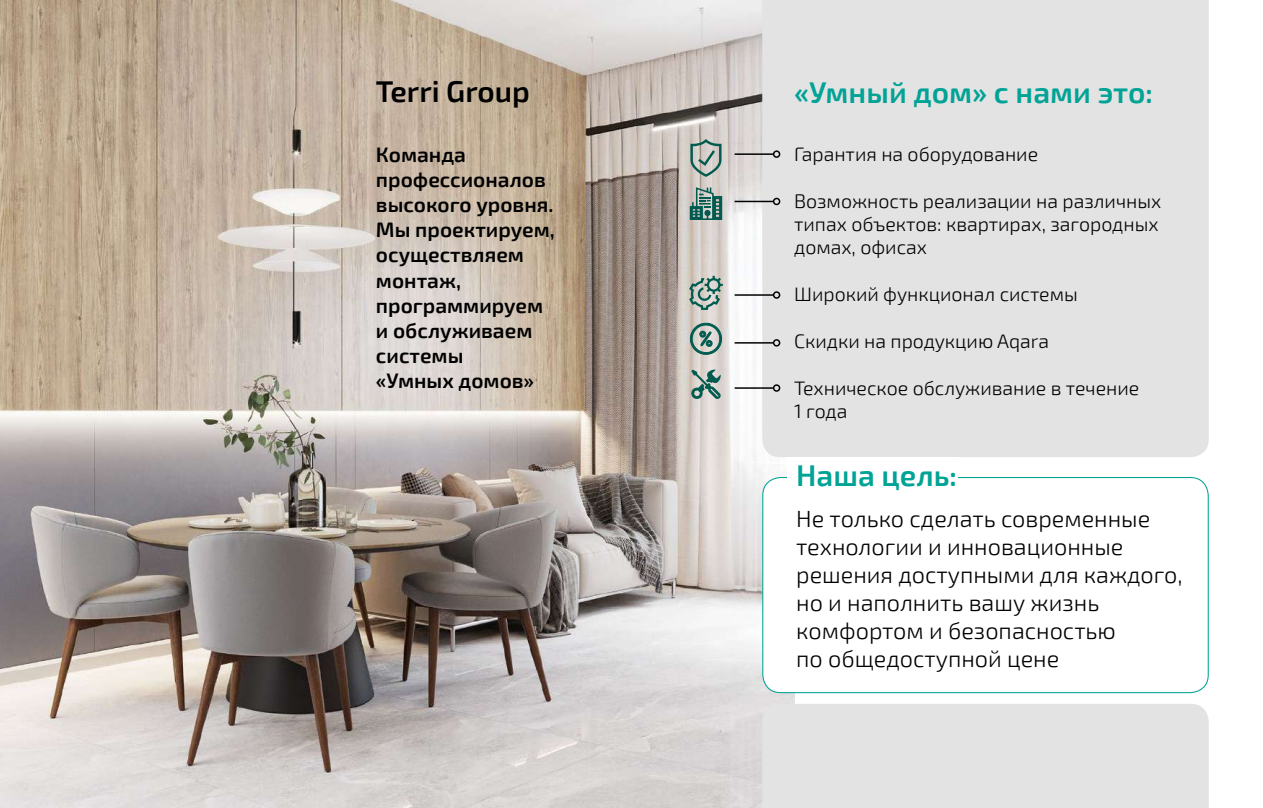
<style>
.page{position:relative;width:1263px;height:808px;background:#fff}
.page>*{position:absolute;margin:0;border:0;box-sizing:border-box;transform-origin:0 0}
.t1{font:600 30px "Exo 2";color:#00a395}
.t2{font:600 30px "Exo 2";color:#000}
.t3{font:300 23.4px/28px "Exo 2";color:#000}
.t4{font:600 21px/25.2px "Exo 2";color:#000}
.t5{font:300 19.5px/23.4px "Exo 2";color:#000}
</style>
<div class="page">
<img style="left:0;top:0;width:794px;height:808px">
<div style="left:762px;top:704px;width:447px;height:104px;background:#e3e3e3"></div>
<div style="left:762px;top:0;width:447px;height:457px;background:#e3e3e3"></div>
<div style="left:763px;top:477px;width:445px;height:216px;background:#fff;border-radius:18px"></div>
<div style="left:762px;top:477px;width:447px;height:216px;border:1px solid #00a395;border-radius:18px"></div>
<div style="left:788px;top:457px;width:170px;height:40px;background:#fff"></div>
<hr style="left:735px;top:153px;width:39px;height:2px;background:#000">
<div style="left:773px;top:150px;width:7px;height:8px;border:1px solid #000;border-radius:50%"></div>
<hr style="left:735px;top:201px;width:39px;height:1px;background:#000">
<div style="left:773px;top:198px;width:7px;height:7px;border:1px solid #000;border-radius:50%"></div>
<hr style="left:735px;top:294px;width:39px;height:2px;background:#000">
<div style="left:773px;top:291px;width:7px;height:8px;border:1px solid #000;border-radius:50%"></div>
<hr style="left:735px;top:342px;width:39px;height:2px;background:#000">
<div style="left:773px;top:339px;width:7px;height:8px;border:1px solid #000;border-radius:50%"></div>
<hr style="left:735px;top:387px;width:39px;height:2px;background:#000">
<div style="left:773px;top:384px;width:7px;height:8px;border:1px solid #000;border-radius:50%"></div>
<svg style="left:690px;top:139px;width:31px;height:38px"></svg>
<svg style="left:689px;top:276px;width:34px;height:34px"></svg>
<svg style="left:690px;top:323px;width:31px;height:31px"></svg>
<svg style="left:691px;top:369px;width:30px;height:30px"></svg>
<svg style="left:690px;top:187px;width:32px;height:33px"></svg>
<h1 class="t2" style="left:376px;top:73px;width:155px">Terri Group</h1>
<p class="t4" style="left:376px;top:142px;width:180px">Команда профессионалов высокого уровня.<br>Мы проектируем, осуществляем монтаж, программируем и обслуживаем системы<br>«Умных домов»</p>
<h1 class="t1" style="left:794px;top:75px;width:360px">«Умный дом» с нами это:</h1>
<p class="t5" style="left:794px;top:143px;width:245px">Гарантия на оборудование</p>
<p class="t5" style="left:794px;top:189px;width:369px">Возможность реализации на различных типах объектов: квартирах, загородных домах, офисах</p>
<p class="t5" style="left:794px;top:283px;width:285px">Широкий функционал системы</p>
<p class="t5" style="left:794px;top:330px;width:257px">Скидки на продукцию Aqara</p>
<p class="t5" style="left:794px;top:377px;width:347px">Техническое обслуживание в течение<br>1 года</p>
<h1 class="t1" style="left:796px;top:458px;width:162px">Наша цель:</h1>
<p class="t3" style="left:796px;top:505px;width:388px">Не только сделать современные технологии и инновационные решения доступными для каждого, но и наполнить вашу жизнь комфортом и безопасностью<br>по общедоступной цене</p>
</div>
